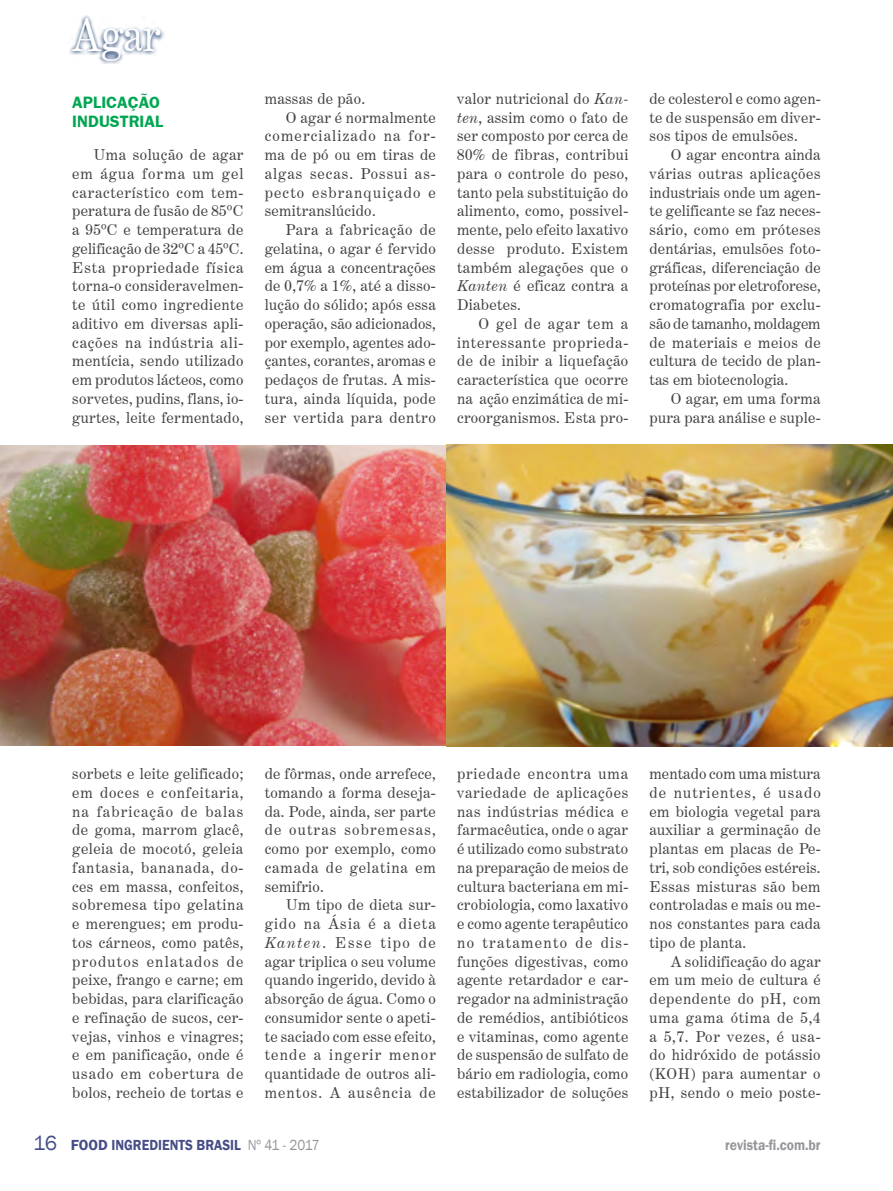
<style>
.page{position:relative;width:893px;height:1191px;background:#fff}
.page>*{position:absolute;margin:0;border:0;box-sizing:border-box;transform-origin:0 0}
.t1{font:45px "Century Expanded BT";color:#fff;scale:.9 1}
.capitulos{font:700 16.5px/18.8px "Frankfurt Gothic";color:#00a651}
.texto{font:15px/18.8px "Century Expanded BT";letter-spacing:.02em;color:#414042;text-align:justify}
.t2{font:600 15px "Franklin Gothic";color:#464d87}
.t3{font:600 15px "Franklin Gothic";color:#939598;scale:.9 1}
.s1{font-style:italic}
.s2{font-weight:400;font-size:21px}
.s3{font-weight:400;color:#939598}
</style>
<div class="page">
<svg style="left:69px;top:16px;width:95px;height:48px"></svg>
<img style="left:0;top:445px;width:893px;height:301px">
<h1 class="t1" style="left:72px;top:8px;width:100px">Agar</h1>
<p class="capitulos" style="left:72px;top:93px;width:93px">APLICAÇÃO<br>INDUSTRIAL</p>
<p class="texto" style="left:72px;top:145px;width:173px;text-indent:21px">Uma solução de agar em água forma um gel característico com tem&shy;peratura de fusão de 85ºC a 95ºC e temperatura de gelificação de 32ºC a 45ºC.<br>Esta propriedade física torna-o consideravelmen&shy;te útil como ingrediente aditivo em diversas apli&shy;cações na indústria ali&shy;mentícia, sendo utilizado em produtos lácteos, como sorvetes, pudins, flans, io&shy;gurtes, leite fermentado,</p>
<p class="texto" style="left:265px;top:89px;width:102px">massas de pão.</p>
<p class="texto" style="left:265px;top:108px;width:173px;text-indent:21px">O agar é normalmente comercializado na for&shy;ma de pó ou em tiras de algas secas. Possui as&shy;pecto esbranquiçado e semitranslúcido.</p>
<p class="texto" style="left:265px;top:220px;width:173px;text-indent:21px">Para a fabricação de gelatina, o agar é fervido em água a concentrações de 0,7% a 1%, até a disso&shy;lução do sólido; após essa operação, são adicionados, por exemplo, agentes ado&shy;çantes, corantes, aromas e pedaços de frutas. A mis&shy;tura, ainda líquida, pode ser vertida para dentro</p>
<p class="texto" style="left:457px;top:89px;width:173px">valor nutricional do <span class="s1">Kan&shy;ten</span>, assim como o fato de ser composto por cerca de 80% de fibras, contribui para o controle do peso, tanto pela substituição do alimento, como, possivel&shy;mente, pelo efeito laxativo desse produto. Existem também alegações que o <span class="s1">Kanten</span> é eficaz contra a Diabetes.</p>
<p class="texto" style="left:457px;top:314px;width:173px;text-indent:21px">O gel de agar tem a interessante proprieda&shy;de de inibir a liquefação característica que ocorre na ação enzimática de mi&shy;croorganismos. Esta pro-</p>
<p class="texto" style="left:649px;top:89px;width:173px">de colesterol e como agen&shy;te de suspensão em diver&shy;sos tipos de emulsões.</p>
<p class="texto" style="left:649px;top:145px;width:173px;text-indent:21px">O agar encontra ainda várias outras aplicações industriais onde um agen&shy;te gelificante se faz neces&shy;sário, como em próteses dentárias, emulsões foto&shy;gráficas, diferenciação de proteínas por eletroforese, cromatografia por exclu&shy;são de tamanho, moldagem de materiais e meios de cultura de tecido de plan&shy;tas em biotecnologia.</p>
<p class="texto" style="left:649px;top:389px;width:173px;text-align:right">O agar, em uma forma pura para análise e suple-</p>
<p class="texto" style="left:72px;top:764px;width:173px">sorbets e leite gelificado; em doces e confeitaria, na fabricação de balas de goma, marrom glacê, geleia de mocotó, geleia fantasia, bananada, do&shy;ces em massa, confeitos, sobremesa tipo gelatina e merengues; em produ&shy;tos cárneos, como patês, produtos enlatados de peixe, frango e carne; em bebidas, para clarificação e refinação de sucos, cer&shy;vejas, vinhos e vinagres; e em panificação, onde é usado em cobertura de bolos, recheio de tortas e</p>
<p class="texto" style="left:265px;top:764px;width:173px">de fôrmas, onde arrefece, tomando a forma deseja&shy;da. Pode, ainda, ser parte de outras sobremesas, como por exemplo, como camada de gelatina em semifrio.</p>
<p class="texto" style="left:265px;top:895px;width:173px;text-indent:21px">Um tipo de dieta sur&shy;gido na Ásia é a dieta <span class="s1">Kanten</span>. Esse tipo de agar triplica o seu volume quando ingerido, devido à absorção de água. Como o consumidor sente o apeti&shy;te saciado com esse efeito, tende a ingerir menor quantidade de outros ali&shy;mentos. A ausência de</p>
<p class="texto" style="left:457px;top:764px;width:173px">priedade encontra uma variedade de aplicações nas indústrias médica e farmacêutica, onde o agar é utilizado como substrato na preparação de meios de cultura bacteriana em mi&shy;crobiologia, como laxativo e como agente terapêutico no tratamento de dis&shy;funções digestivas, como agente retardador e car&shy;regador na administração de remédios, antibióticos e vitaminas, como agente de suspensão de sulfato de bário em radiologia, como estabilizador de soluções</p>
<p class="texto" style="left:649px;top:764px;width:173px">mentado com uma mistura de nutrientes, é usado em biologia vegetal para auxiliar a germinação de plantas em placas de Pe&shy;tri, sob condições estéreis.<br>Essas misturas são bem controladas e mais ou me&shy;nos constantes para cada tipo de planta.</p>
<p class="texto" style="left:649px;top:951px;width:173px;text-indent:21px">A solidificação do agar em um meio de cultura é dependente do pH, com uma gama ótima de 5,4 a 5,7. Por vezes, é usa&shy;do hidróxido de potássio (KOH) para aumentar o pH, sendo o meio poste-</p>
<p class="t2" style="left:33px;top:1135px;width:288px"><span class="s2">16</span> FOOD INGREDIENTS BRASIL <span class="s3">Nº 41 - 2017</span></p>
<p class="t3" style="left:725px;top:1135px;width:107px">revista-fi.com.br</p>
</div>
